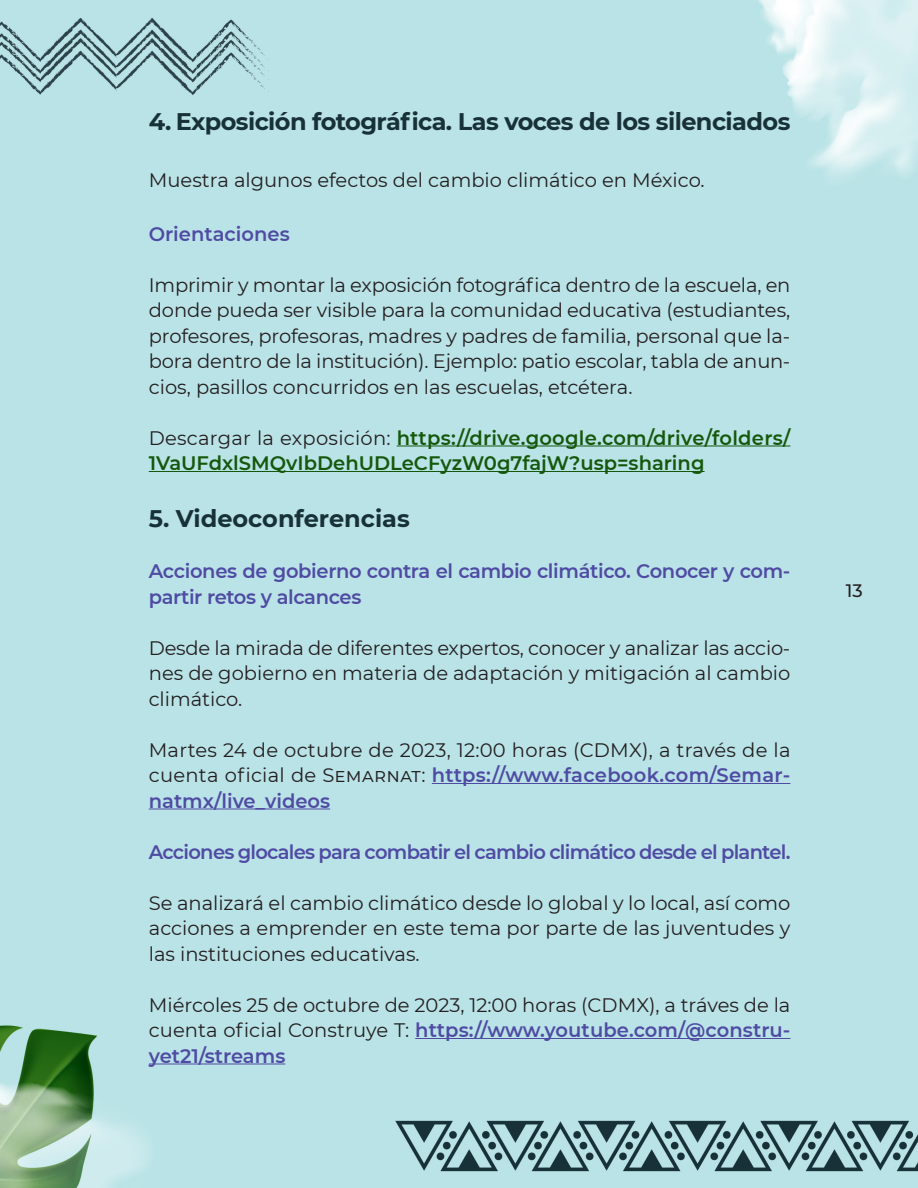
<style>
.page{position:relative;width:918px;height:1188px;background:#bae3e7}
.page>*{position:absolute;margin:0;border:0;box-sizing:border-box;transform-origin:0 0}
.t1{font:700 24px "Montserrat";letter-spacing:-.025em;color:#183139}
.t2{font:700 24px "Montserrat";color:#183139}
.Cuerpo{font:19.5px/25.5px "Montserrat";color:#231f20;text-align:justify}
.sub{font:600 19.5px/25.5px "Montserrat";letter-spacing:-.025em;color:#4f4ba3}
.Cuerpo-2{font:600 19.5px/25.5px "Montserrat";color:#15580c}
.sub-2{font:600 19.5px "Montserrat";color:#4f4ba3}
.t3{font:500 18px "Montserrat";color:#231f20}
.s1{font-weight:400;color:#231f20}
.s2{font-weight:600;color:#4f4ba3}
</style>
<div class="page">
<hr style="left:397px;top:446px;width:393px;height:1px;background:#15580c">
<hr style="left:149px;top:471px;width:556px;height:1px;background:#15580c">
<hr style="left:432px;top:783px;width:358px;height:1px;background:#4f4ba3">
<hr style="left:149px;top:809px;width:181px;height:1px;background:#4f4ba3">
<hr style="left:415px;top:1038px;width:375px;height:1px;background:#4f4ba3">
<hr style="left:149px;top:1064px;width:136px;height:1px;background:#4f4ba3">
<p class="t1" style="left:149px;top:104px;width:643px">4. Exposición fotográfica. Las voces de los silenciados</p>
<p class="Cuerpo" style="left:149px;top:166px;width:557px">Muestra algunos efectos del cambio climático en México.</p>
<p class="sub-2" style="left:149px;top:220px;width:143px">Orientaciones</p>
<p class="Cuerpo" style="left:149px;top:271px;width:643px">Imprimir y montar la exposición fotográfica dentro de la escuela, en donde pueda ser visible para la comunidad educativa (estudiantes, profesores, profesoras, madres y padres de familia, personal que la&shy;bora dentro de la institución). Ejemplo: patio escolar, tabla de anun&shy;cios, pasillos concurridos en las escuelas, etcétera.</p>
<p class="Cuerpo-2" style="left:149px;top:424px;width:643px"><span class="s1">Descargar la exposición:</span> https://drive.google.com/drive/folders/<br>1VaUFdxlSMQvIbDehUDLeCFyzW0g7fajW?usp=sharing</p>
<p class="t2" style="left:149px;top:501px;width:263px">5. Videoconferencias</p>
<p class="sub" style="left:149px;top:557px;width:643px">Acciones de gobierno contra el cambio climático. Conocer y com&shy;partir retos y alcances</p>
<p class="Cuerpo" style="left:149px;top:634px;width:643px">Desde la mirada de diferentes expertos, conocer y analizar las accio&shy;nes de gobierno en materia de adaptación y mitigación al cambio climático.</p>
<p class="Cuerpo" style="left:149px;top:736px;width:643px">Martes 24 de octubre de 2023, 12:00 horas (CDMX), a través de la cuenta oficial de Semarnat: <span class="s2">https://www.facebook.com/Semar&shy;natmx/live_videos</span></p>
<p class="sub" style="left:149px;top:838px;width:643px">Acciones glocales para combatir el cambio climático desde el plantel.</p>
<p class="Cuerpo" style="left:149px;top:889px;width:643px">Se analizará el cambio climático desde lo global y lo local, así como acciones a emprender en este tema por parte de las juventudes y las instituciones educativas.</p>
<p class="Cuerpo" style="left:149px;top:991px;width:643px">Miércoles 25 de octubre de 2023, 12:00 horas (CDMX), a tráves de la cuenta oficial Construye T: <span class="s2">https://www.youtube.com/@constru&shy;yet21/streams</span></p>
<p class="t3" style="left:846px;top:578px;width:18px">13</p>
</div>
